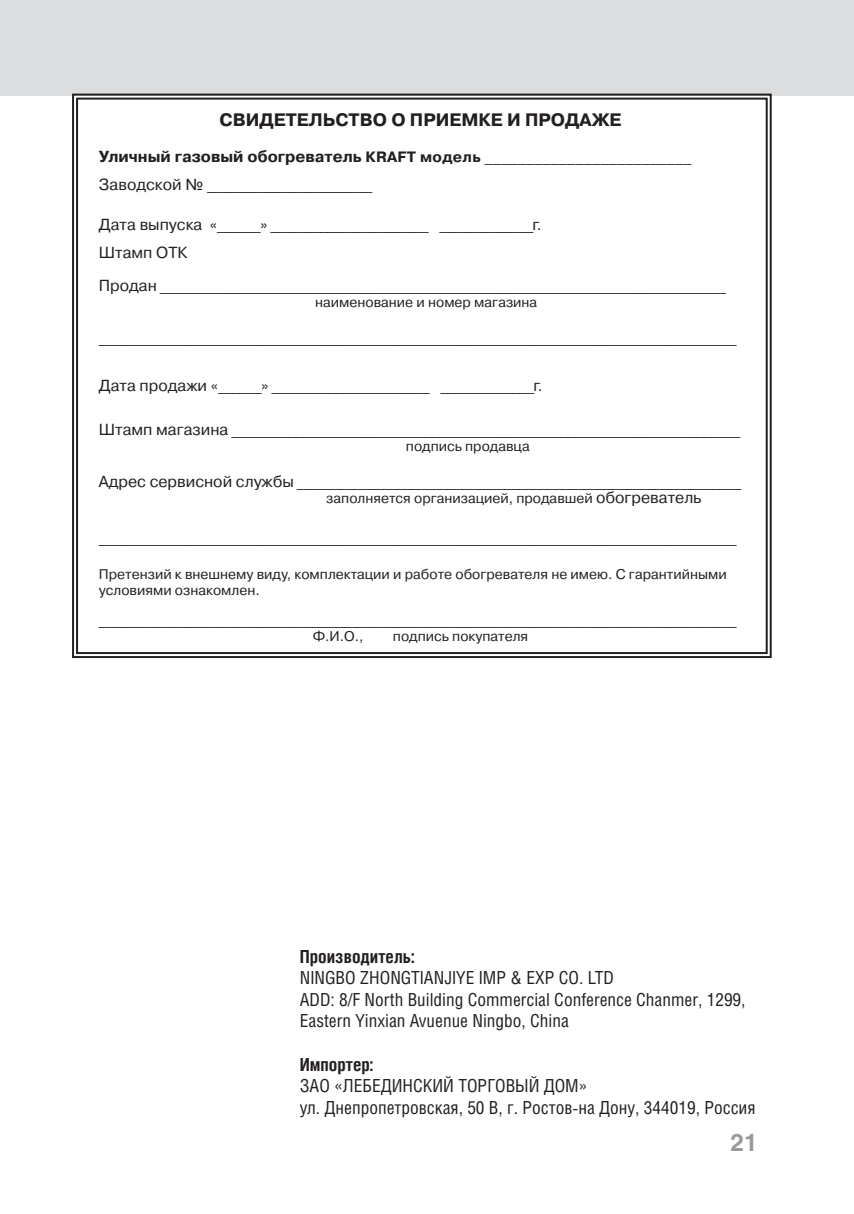
<style>
.page{position:relative;width:854px;height:1214px;background:#fff}
.page>*{position:absolute;margin:0;border:0;box-sizing:border-box;transform-origin:0 0}
.t1{font:700 24px "Helios";color:#97999c}
.t2{font:18px/21.6px "Helios Cond";color:#231f20}
.t3{font:700 18px "Pragmatica C";color:#231f20}
.t4{font:700 18px "Helios Cond";color:#231f20}
.t5{font:16px/28px "Pragmatica C";color:#231f20}
.t6{font:14px/16px "Pragmatica C";color:#231f20}
.s1{font-weight:700}
.s2{font-weight:700;font-size:15px}
.s3{font-size:16px}
</style>
<div class="page">
<div style="left:0;top:0;width:853px;height:95px;background:#dcdddf"></div>
<svg style="left:71px;top:93px;width:701px;height:566px"></svg>
<p class="t3" style="left:219px;top:110px;width:403px">Свидетельство о приемке и продаже</p>
<p class="t5" style="left:99px;top:143px;width:593px"><span class="s1">Уличный газовый обогреватель</span> <span class="s2">КRAFT модель</span> _________________________<br>Заводской № _______________________</p>
<p class="t5" style="left:99px;top:211px;width:444px">Дата выпуска «______» ______________________ _____________г.<br>Штамп ОТК</p>
<p class="t5" style="left:99px;top:271px;width:628px">Продан _______________________________________________________________________________</p>
<p class="t6" style="left:315px;top:294px;width:224px">наименование и номер магазина</p>
<p class="t5" style="left:99px;top:323px;width:639px">_________________________________________________________________________________________</p>
<p class="t5" style="left:99px;top:371px;width:445px">Дата продажи «______» ______________________ _____________г.</p>
<p class="t5" style="left:99px;top:415px;width:642px">Штамп магазина _______________________________________________________________________</p>
<p class="t6" style="left:406px;top:438px;width:125px">подпись продавца</p>
<p class="t5" style="left:99px;top:467px;width:644px">Адрес сервисной службы ______________________________________________________________</p>
<p class="t6" style="left:326px;top:490px;width:376px">заполняется организацией, продавшей <span class="s3">обогреватель</span></p>
<p class="t5" style="left:99px;top:523px;width:639px">_________________________________________________________________________________________</p>
<p class="t6" style="left:99px;top:566px;width:629px">Претензий к внешнему виду, комплектации и работе обогревателя не имею. С гарантийными условиями ознакомлен.</p>
<p class="t5" style="left:99px;top:605px;width:639px">_________________________________________________________________________________________</p>
<p class="t6" style="left:313px;top:628px;width:52px">Ф.И.О.,</p>
<p class="t6" style="left:393px;top:628px;width:137px">подпись покупателя</p>
<p class="t4" style="left:300px;top:945px;width:116px">Производитель:</p>
<p class="t2" style="left:300px;top:966px;width:447px">NINGBO ZHONGTIANJIYE IMP &amp; EXP CO. LTD<br>ADD: 8/F North Building Commercial Conference Chanmer, 1299,<br>Eastern Yinxian Avuenue Ningbo, China</p>
<p class="t4" style="left:300px;top:1053px;width:75px">Импортер:</p>
<p class="t2" style="left:300px;top:1074px;width:65px">ЗАО «Лебединский</p>
<p class="t2" style="left:458px;top:1074px;width:11px">торговый</p>
<p class="t2" style="left:543px;top:1074px;width:13px">дом</p>
<p class="t2" style="left:300px;top:1074px;width:457px;text-indent:279px">»<br>ул. Днепропетровская, 50 В, г. Ростов-на Дону, 344019, Россия</p>
<h1 class="t1" style="left:730px;top:1128px;width:28px">21</h1>
</div>
